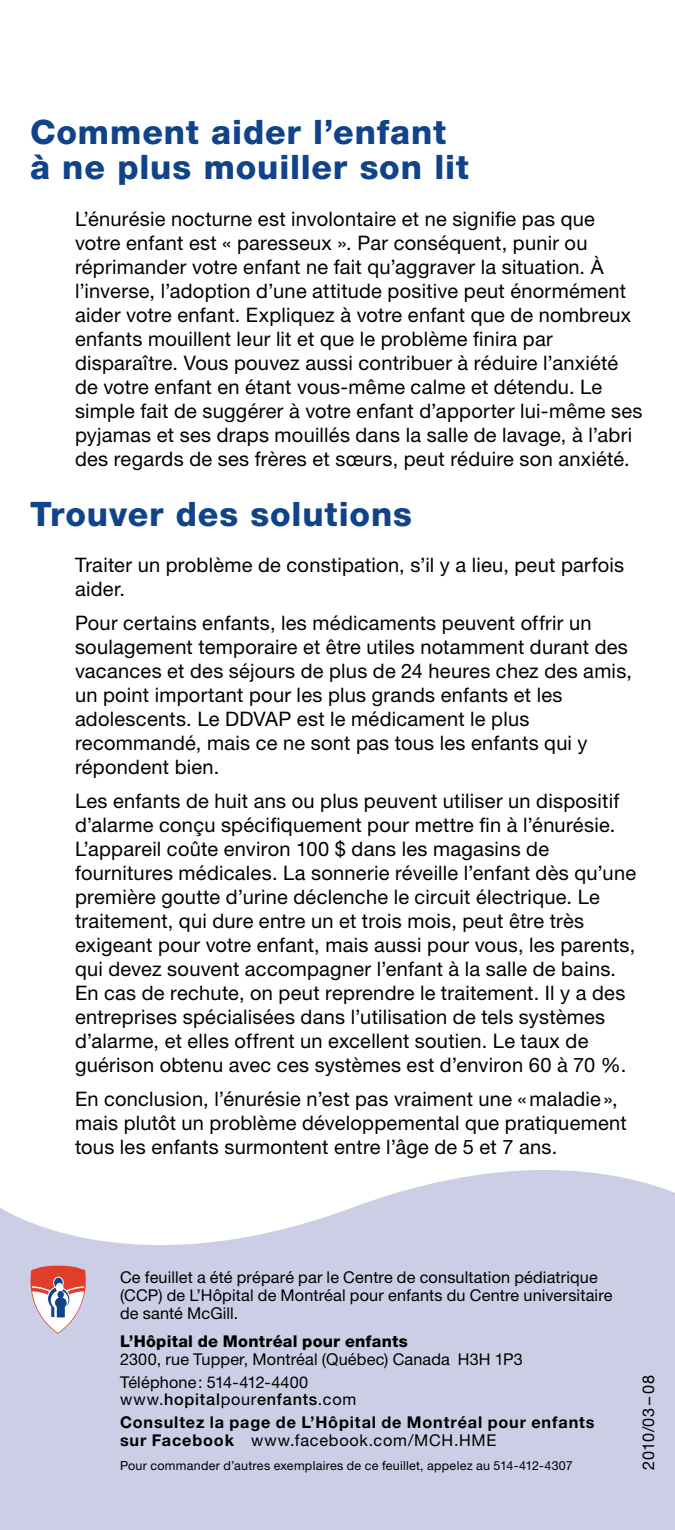
<style>
.page{position:relative;width:675px;height:1530px;background:#fff}
.page>*{position:absolute;margin:0;border:0;box-sizing:border-box;transform-origin:0 0}
.t1{font:800 33.75px/35px "Helvetica Neue LT Std";letter-spacing:.025em;color:#104389}
.t2{font:20px/24px "Helvetica Neue LT Std";letter-spacing:.015em;color:#000}
.t3{font:16.25px/18px "Helvetica Neue LT Std";letter-spacing:.01em;color:#000}
.t4{font:700 16.25px/23px "Helvetica Neue LT Std";letter-spacing:.055em;color:#000}
.t5{font:16.25px "Helvetica Neue LT Std";letter-spacing:.045em;color:#000}
.t6{font:800 16.25px "Helvetica Neue LT Std";letter-spacing:.015em;color:#000}
.t7{font:12.5px "Helvetica Neue LT Std";letter-spacing:.02em;color:#000}
.s1{font-weight:400}
.s2{font-weight:500}
.s3{font-weight:700}
</style>
<div class="page">
<svg style="left:0;top:1170px;width:675px;height:360px;background:#d0d3e7"></svg>
<svg style="left:30px;top:1265px;width:56px;height:70px"></svg>
<div style="left:57px;top:1291px;width:7px;height:7px;background:#104389;border-radius:50%"></div>
<div style="left:55px;top:1297px;width:12px;height:11px;background:#104389;border-radius:50%"></div>
<div style="left:57px;top:1305px;width:8px;height:12px;background:#104389"></div>
<h1 class="t1" style="left:30px;top:114px;width:440px">Comment aider l’enfant à ne plus mouiller son lit</h1>
<p class="t2" style="left:75px;top:206px;width:569px">L’énurésie nocturne est involontaire et ne signifie pas que votre enfant est « paresseux ». Par conséquent, punir ou réprimander votre enfant ne fait qu’aggraver la situation. À l’inverse, l’adoption d’une attitude positive peut énormément aider votre enfant. Expliquez à votre enfant que de nombreux enfants mouillent leur lit et que le problème finira par disparaître. Vous pouvez aussi contribuer à réduire l’anxiété de votre enfant en étant vous-même calme et détendu. Le simple fait de suggérer à votre enfant d’apporter lui-même ses pyjamas et ses draps mouillés dans la salle de lavage, à l’abri des regards de ses frères et sœurs, peut réduire son anxiété.</p>
<h1 class="t1" style="left:30px;top:496px;width:384px">Trouver des solutions</h1>
<p class="t2" style="left:75px;top:553px;width:551px">Traiter un problème de constipation, s’il y a lieu, peut parfois aider.</p>
<p class="t2" style="left:75px;top:611px;width:559px">Pour certains enfants, les médicaments peuvent offrir un soulagement temporaire et être utiles notamment durant des vacances et des séjours de plus de 24 heures chez des amis, un point important pour les plus grands enfants et les adolescents. Le DDVAP est le médicament le plus recommandé, mais ce ne sont pas tous les enfants qui y répondent bien.</p>
<p class="t2" style="left:75px;top:789px;width:563px">Les enfants de huit ans ou plus peuvent utiliser un dispositif d’alarme conçu spécifiquement pour mettre fin à l’énurésie.<br>L’appareil coûte environ 100 $ dans les magasins de fournitures médicales. La sonnerie réveille l’enfant dès qu’une première goutte d’urine déclenche le circuit électrique. Le traitement, qui dure entre un et trois mois, peut être très exigeant pour votre enfant, mais aussi pour vous, les parents, qui devez souvent accompagner l’enfant à la salle de bains.<br>En cas de rechute, on peut reprendre le traitement. Il y a des entreprises spécialisées dans l’utilisation de tels systèmes d’alarme, et elles offrent un excellent soutien. Le taux de guérison obtenu avec ces systèmes est d’environ 60 à 70 %.</p>
<p class="t2" style="left:75px;top:1087px;width:553px">En conclusion, l’énurésie n’est pas vraiment une «maladie», mais plutôt un problème développemental que pratiquement tous les enfants surmontent entre l’âge de 5 et 7 ans.</p>
<p class="t3" style="left:120px;top:1268px;width:494px">Ce feuillet a été préparé par le Centre de consultation pédiatrique (CCP) de L’Hôpital de Montréal pour enfants du Centre universitaire de santé McGill.</p>
<p class="t6" style="left:120px;top:1331px;width:289px">L’Hôpital de Montréal pour enfants</p>
<p class="t3" style="left:120px;top:1347px;width:404px;line-height:23px">2300, rue Tupper, Montréal (Québec) Canada H3H 1P3<br>Téléphone: 514-412-4400</p>
<p class="t4" style="left:120px;top:1388px;width:476px"><span class="s1">www.</span><span class="s2">hopital</span><span class="s1">pour</span><span class="s2">enfants</span><span class="s1">.com<br></span>Consultez la page de L’Hôpital de Montréal pour enfants</p>
<p class="t5" style="left:120px;top:1431px;width:378px"><span class="s3">sur Facebook</span> www.facebook.com/MCH.HME</p>
<p class="t7" style="left:120px;top:1458px;width:454px">Pour commander d’autres exemplaires de ce feuillet, appelez au 514-412-4307</p>
<p class="t3" style="left:639px;top:1470px;width:97px;rotate:-90deg">2010/03 – 08</p>
</div>
